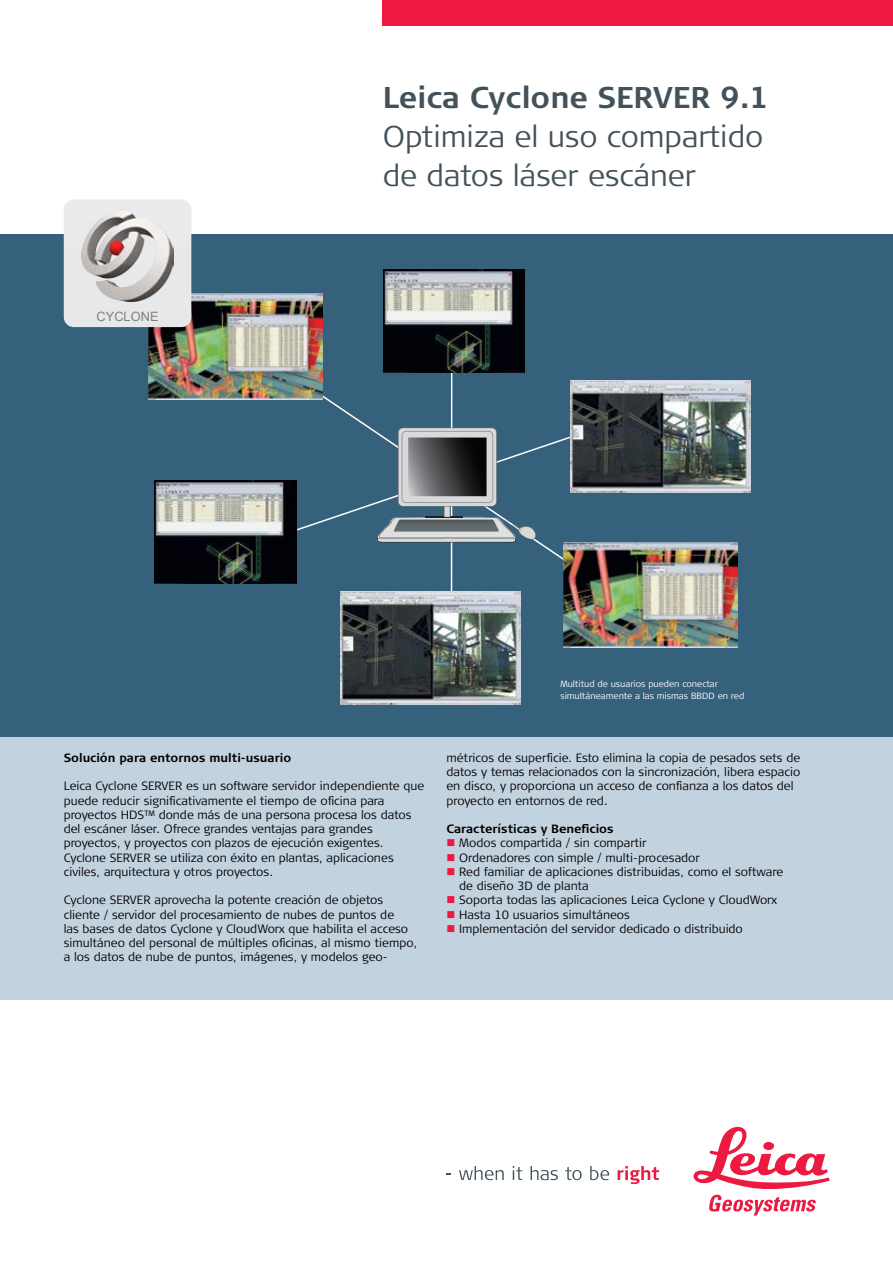
<style>
.page{position:relative;width:893px;height:1263px;background:#fff}
.page>*{position:absolute;margin:0;border:0;box-sizing:border-box;transform-origin:0 0}
.t1{font:300 30px/39px "Signa Column";color:#43525a}
.t2{font:700 30px "Signa Column";color:#43525a}
.t3{font:12.9px "Arial";color:#808080}
.t4{font:300 12px/14.2px "Signa Column";color:#000}
.t5{font:700 12px "Signa Column";color:#000}
.t6{font:300 9px/12px "Signa Column";color:#fff}
.s1{color:#ed1941}
</style>
<div class="page">
<div style="left:383px;top:0;width:510px;height:26px;background:#ed1941"></div>
<svg style="left:459px;top:1166px;width:45px;height:14px"></svg>
<svg style="left:513px;top:1166px;width:9px;height:14px"></svg>
<svg style="left:531px;top:1166px;width:27px;height:14px"></svg>
<svg style="left:565px;top:1167px;width:17px;height:13px"></svg>
<svg style="left:590px;top:1166px;width:19px;height:14px"></svg>
<svg style="left:618px;top:1166px;width:41px;height:18px"></svg>
<svg style="left:693px;top:1127px;width:136px;height:62px"></svg>
<svg style="left:709px;top:1195px;width:107px;height:20px"></svg>
<div style="left:0;top:624px;width:893px;height:375px;background:#c3d2df"></div>
<div style="left:0;top:234px;width:893px;height:502px;background:#35617d"></div>
<svg style="left:307px;top:385px;width:257px;height:190px"></svg>
<hr style="left:451px;top:355px;width:1px;height:276px;background:#fff">
<img style="left:340px;top:592px;width:181px;height:112px">
<img style="left:384px;top:269px;width:141px;height:103px">
<img style="left:155px;top:480px;width:141px;height:104px">
<img style="left:148px;top:294px;width:174px;height:105px">
<img style="left:570px;top:380px;width:180px;height:113px">
<img style="left:564px;top:542px;width:174px;height:106px">
<svg style="left:272px;top:425px;width:331px;height:117px"></svg>
<div style="left:64px;top:200px;width:127px;height:127px;background:#e7e8e9;border-radius:10px"></div>
<img style="left:83px;top:265px;width:90px;height:36px">
<svg style="left:64px;top:200px;width:127px;height:65px"></svg>
<p class="t3" style="left:97px;top:308px;width:64px">CYCLONE</p>
<h1 class="t2" style="left:383px;top:78px;width:388px">Leica Cyclone SERVER 9.1</h1>
<h1 class="t1" style="left:383px;top:117px;width:382px">Optimiza el uso compartido de datos láser escáner</h1>
<p class="t6" style="left:560px;top:678px;width:185px">Multitud de usuarios pueden conectar simultáneamente a las mismas BBDD en red</p>
<p class="t5" style="left:64px;top:750px;width:229px">Solución para entornos multi-usuario</p>
<p class="t4" style="left:64px;top:779px;width:362px">Leica Cyclone SERVER es un software servidor independiente que puede reducir significativamente el tiempo de oficina para proyectos HDS™ donde más de una persona procesa los datos del escáner láser. Ofrece grandes ventajas para grandes proyectos, y proyectos con plazos de ejecución exigentes.<br>Cyclone SERVER se utiliza con éxito en plantas, aplicaciones civiles, arquitectura y otros proyectos.</p>
<p class="t4" style="left:64px;top:893px;width:355px">Cyclone SERVER aprovecha la potente creación de objetos cliente / servidor del procesamiento de nubes de puntos de<br>las bases de datos Cyclone y CloudWorx que habilita el acceso simultáneo del personal de múltiples oficinas, al mismo tiempo, a los datos de nube de puntos, imágenes, y modelos geo-</p>
<p class="t4" style="left:446px;top:751px;width:355px">métricos de superficie. Esto elimina la copia de pesados sets de datos y temas relacionados con la sincronización, libera espacio en disco, y proporciona un acceso de confianza a los datos del proyecto en entornos de red.</p>
<p class="t5" style="left:446px;top:821px;width:169px">Características y Beneficios</p>
<p class="t4" style="left:446px;top:836px;width:202px"><span class="s1">■</span> Modos compartida / sin compartir</p>
<p class="t4" style="left:446px;top:851px;width:255px"><span class="s1">■</span> Ordenadores con simple / multi-procesador</p>
<p class="t4" style="left:459px;top:865px;width:325px;text-indent:-13px"><span class="s1">■</span> Red familiar de aplicaciones distribuidas, como el software de diseño 3D de planta</p>
<p class="t4" style="left:446px;top:893px;width:332px"><span class="s1">■</span> Soporta todas las aplicaciones Leica Cyclone y CloudWorx</p>
<p class="t4" style="left:446px;top:908px;width:185px"><span class="s1">■</span> Hasta 10 usuarios simultáneos</p>
<p class="t4" style="left:446px;top:922px;width:298px"><span class="s1">■</span> Implementación del servidor dedicado o distribuido</p>
</div>
